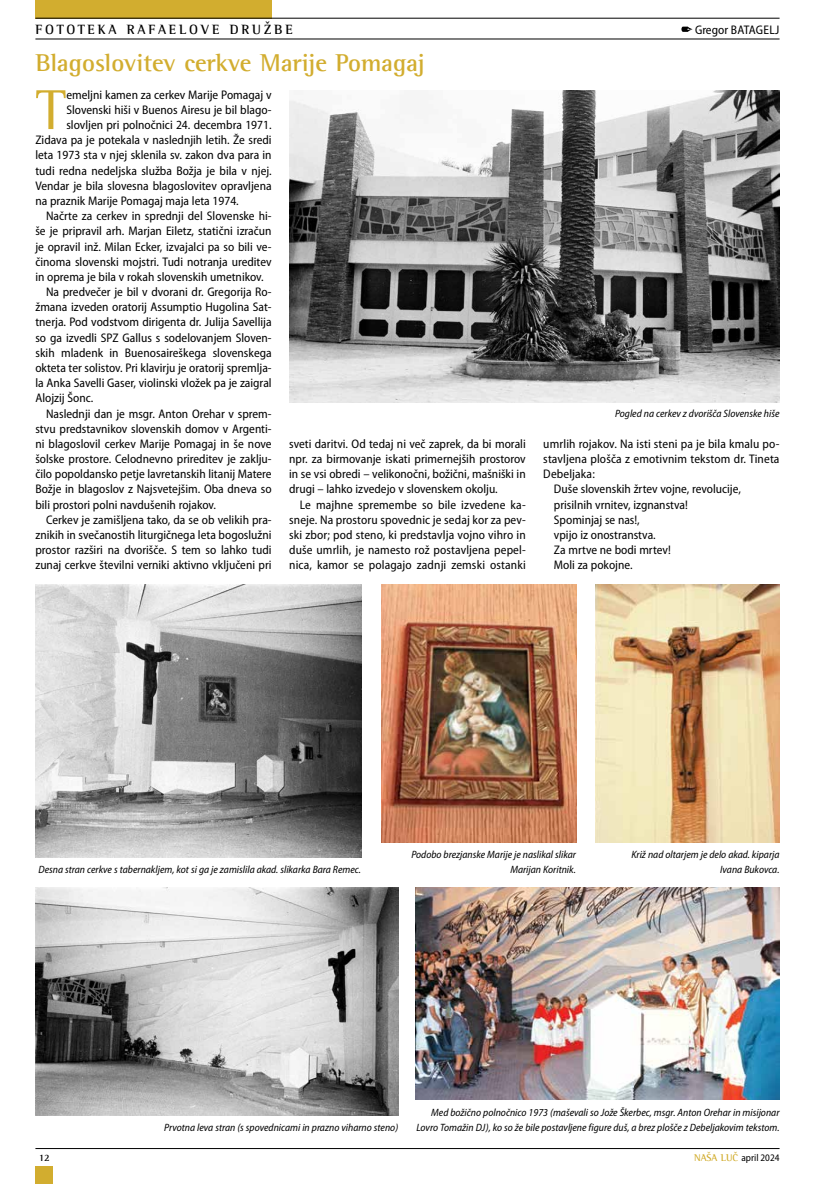
<style>
.page{position:relative;width:815px;height:1184px;background:#fff}
.page>*{position:absolute;margin:0;border:0;box-sizing:border-box;transform-origin:0 0}
.t1{font:57.62px "Rotis SI Semi Serif";color:#d2ad2f}
.t2{font:700 25px "Rotis SI Semi Serif";color:#d2ad2f}
.t3{font:700 13.75px "Rotis SI Semi Serif";letter-spacing:.2em;color:#000}
.t4{font:semi-condensed 12.5px/15.1px "Myriad Pro";color:#000;text-align:justify}
.t5{font:italic semi-condensed 10.62px/15.1px "Myriad Pro";color:#000;text-align:right}
.t6{font:semi-condensed 10px "Myriad Pro";color:#000}
.t7{font:700 10px "Rotis SI Semi Serif";color:#000}
.s1{font-family:"Rotis SI Semi Serif";font-weight:700;font-stretch:normal;color:#d2ad2f}
</style>
<div class="page">
<hr style="left:35px;top:1148px;width:745px;height:1px;background:#000">
<div style="left:35px;top:0;width:237px;height:19px;background:#d2ad2f"></div>
<div style="left:35px;top:1166px;width:18px;height:17px;background:#d2ad2f"></div>
<hr style="left:35px;top:39px;width:745px;height:1px;background:#000">
<hr style="left:35px;top:18px;width:745px;height:1px;background:#000">
<svg style="left:681px;top:27px;width:11px;height:5px"></svg>
<img style="left:289px;top:90px;width:491px;height:312px">
<img style="left:595px;top:584px;width:185px;height:258px">
<img style="left:381px;top:584px;width:195px;height:258px">
<img style="left:416px;top:888px;width:364px;height:211px">
<img style="left:35px;top:888px;width:363px;height:227px">
<img style="left:35px;top:584px;width:326px;height:273px">
<p class="t3" style="left:35px;top:22px;width:259px">FOTOTEKA RAFAELOVE DRUŽBE</p>
<p class="t4" style="left:695px;top:22px;width:86px">Gregor BATAGELJ</p>
<h2 class="t2" style="left:35px;top:47px;width:391px">Blagoslovitev cerkve Marije Pomagaj</h2>
<h1 class="t1" style="left:35px;top:76px;width:32px">T</h1>
<p class="t4" style="left:66px;top:87px;width:207px">emeljni kamen za cerkev Marije Pomagaj v</p>
<p class="t4" style="left:66px;top:102px;width:207px">Slovenski hiši v Buenos Airesu je bil blago-</p>
<p class="t4" style="left:66px;top:118px;width:207px">slovljen pri polnočnici 24. decembra 1971.</p>
<p class="t4" style="left:35px;top:133px;width:238px">Zidava pa je potekala v naslednjih letih. Že sredi</p>
<p class="t4" style="left:35px;top:148px;width:238px">leta 1973 sta v njej sklenila sv. zakon dva para in</p>
<p class="t4" style="left:35px;top:163px;width:238px">tudi redna nedeljska služba Božja je bila v njej.</p>
<p class="t4" style="left:35px;top:178px;width:238px">Vendar je bila slovesna blagoslovitev opravljena</p>
<p class="t4" style="left:35px;top:193px;width:205px">na praznik Marije Pomagaj maja leta 1974.</p>
<p class="t4" style="left:46px;top:209px;width:227px">Načrte za cerkev in sprednji del Slovenske hi-</p>
<p class="t4" style="left:35px;top:224px;width:238px">še je pripravil arh. Marjan Eiletz, statični izračun</p>
<p class="t4" style="left:35px;top:239px;width:238px">je opravil inž. Milan Ecker, izvajalci pa so bili ve-</p>
<p class="t4" style="left:35px;top:254px;width:238px">činoma slovenski mojstri. Tudi notranja ureditev</p>
<p class="t4" style="left:35px;top:269px;width:230px">in oprema je bila v rokah slovenskih umetnikov.</p>
<p class="t4" style="left:46px;top:284px;width:227px">Na predvečer je bil v dvorani dr. Gregorija Ro-</p>
<p class="t4" style="left:35px;top:300px;width:238px">žmana izveden oratorij Assumptio Hugolina Sat-</p>
<p class="t4" style="left:35px;top:315px;width:238px">tnerja. Pod vodstvom dirigenta dr. Julija Savellija</p>
<p class="t4" style="left:35px;top:330px;width:238px">so ga izvedli SPZ Gallus s sodelovanjem Sloven-</p>
<p class="t4" style="left:35px;top:345px;width:238px">skih mladenk in Buenosaireškega slovenskega</p>
<p class="t4" style="left:35px;top:360px;width:238px">okteta ter solistov. Pri klavirju je oratorij spremlja-</p>
<p class="t4" style="left:35px;top:376px;width:238px">la Anka Savelli Gaser, violinski vložek pa je zaigral</p>
<p class="t4" style="left:35px;top:391px;width:59px">Alojzij Šonc.</p>
<p class="t4" style="left:46px;top:406px;width:227px">Naslednji dan je msgr. Anton Orehar v sprem-</p>
<p class="t4" style="left:35px;top:421px;width:238px">stvu predstavnikov slovenskih domov v Argenti-</p>
<p class="t4" style="left:35px;top:436px;width:238px">ni blagoslovil cerkev Marije Pomagaj in še nove</p>
<p class="t4" style="left:35px;top:451px;width:238px">šolske prostore. Celodnevno prireditev je zaklju-</p>
<p class="t4" style="left:35px;top:467px;width:238px">čilo popoldansko petje lavretanskih litanij Matere</p>
<p class="t4" style="left:35px;top:482px;width:238px">Božje in blagoslov z Najsvetejšim. Oba dneva so</p>
<p class="t4" style="left:35px;top:497px;width:182px">bili prostori polni navdušenih rojakov.</p>
<p class="t4" style="left:46px;top:512px;width:227px">Cerkev je zamišljena tako, da se ob velikih pra-</p>
<p class="t4" style="left:35px;top:527px;width:238px">znikih in svečanostih liturgičnega leta bogoslužni</p>
<p class="t4" style="left:35px;top:542px;width:238px">prostor razširi na dvorišče. S tem so lahko tudi</p>
<p class="t4" style="left:35px;top:558px;width:238px">zunaj cerkve številni verniki aktivno vključeni pri</p>
<p class="t5" style="left:615px;top:406px;width:166px">Pogled na cerkev z dvorišča Slovenske hiše</p>
<p class="t4" style="left:543px;top:436px;width:238px">umrlih rojakov. Na isti steni pa je bila kmalu po-</p>
<p class="t4" style="left:543px;top:451px;width:238px">stavljena plošča z emotivnim tekstom dr. Tineta</p>
<p class="t4" style="left:543px;top:466px;width:53px">Debeljaka:</p>
<p class="t4" style="left:554px;top:482px;width:188px">Duše slovenskih žrtev vojne, revolucije,</p>
<p class="t4" style="left:554px;top:497px;width:136px">prisilnih vrnitev, izgnanstva!</p>
<p class="t4" style="left:554px;top:512px;width:87px">Spominjaj se nas!,</p>
<p class="t4" style="left:554px;top:527px;width:103px">vpijo iz onostranstva.</p>
<p class="t4" style="left:554px;top:542px;width:118px">Za mrtve ne bodi mrtev!</p>
<p class="t4" style="left:554px;top:558px;width:80px">Moli za pokojne.</p>
<p class="t4" style="left:289px;top:436px;width:238px">sveti daritvi. Od tedaj ni več zaprek, da bi morali npr. za birmovanje iskati primernejših prostorov in se vsi obredi – velikonočni, božični, mašniški in drugi – lahko izvedejo v slovenskem okolju.</p>
<p class="t4" style="left:289px;top:497px;width:238px;text-indent:11px">Le majhne spremembe so bile izvedene ka&shy;sneje. Na prostoru spovednic je sedaj kor za pev&shy;ski zbor; pod steno, ki predstavlja vojno vihro in duše umrlih, je namesto rož postavljena pepel&shy;nica, kamor se polagajo zadnji zemski ostanki</p>
<p class="t5" style="left:38px;top:862px;width:324px">Desna stran cerkve s tabernakljem, kot si ga je zamislila akad. slikarka Bara Remec.</p>
<p class="t5" style="left:411px;top:846px;width:166px">Podobo brezjanske Marije je naslikal slikar<br>Marijan Koritnik.</p>
<p class="t5" style="left:631px;top:846px;width:150px">Križ nad oltarjem je delo akad. kiparja<br>Ivana Bukovca.</p>
<p class="t5" style="left:431px;top:1104px;width:350px">Med božično polnočnico 1973 (maševali so Jože Škerbec, msgr. Anton Orehar in misijonar</p>
<p class="t5" style="left:164px;top:1119px;width:236px">Prvotna leva stran (s spovednicami in prazno viharno steno)</p>
<p class="t5" style="left:416px;top:1119px;width:365px">Lovro Tomažin DJ), ko so že bile postavljene figure duš, a brez plošče z Debeljakovim tekstom.</p>
<p class="t7" style="left:39px;top:1151px;width:13px">12</p>
<p class="t6" style="left:694px;top:1152px;width:87px"><span class="s1">NAŠA LUČ</span> april 2024</p>
</div>
